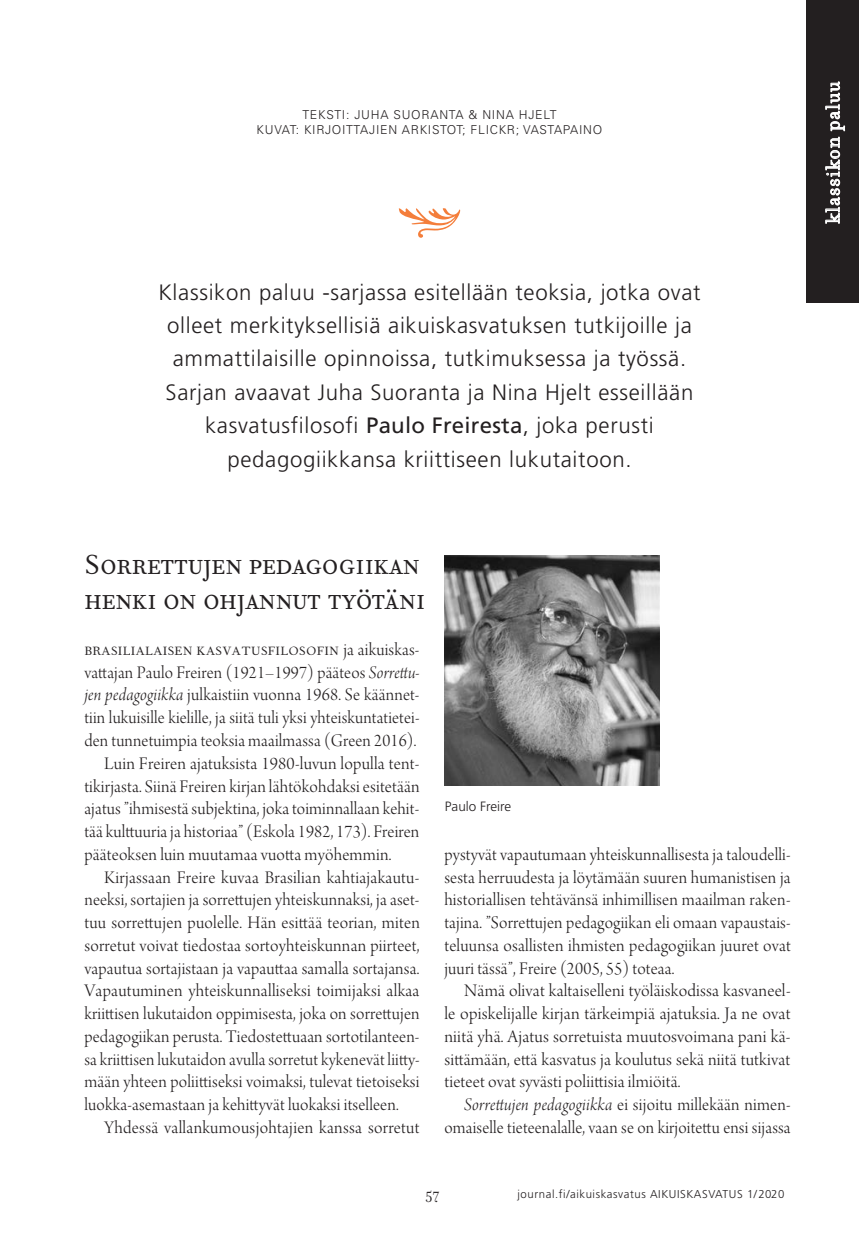
<style>
.page{position:relative;width:859px;height:1241px;background:#fff}
.page>*{position:absolute;margin:0;border:0;box-sizing:border-box;transform-origin:0 0}
.Normaali{font:33.25px/35.4px "Fournier MT Regular SC";color:#231f20}
.ingressi{font:300 22.22px/33.2px "Frutiger LT Std";letter-spacing:.03em;color:#231f20;text-align:center}
.vinjetti{font:21px "Filosofia OT";letter-spacing:.05em;color:#fff}
.leipis_sis{font:18.72px/22.8px "Arno Pro Light Display";letter-spacing:.01em;color:#231f20;text-align:justify}
.leipis{font:18.72px/22.8px "Arno Pro Light Display";letter-spacing:.01em;color:#231f20;text-align:justify}
.t1{font:15.75px "Filosofia OT";color:#231f20}
.leipis-2{font:14.53px "Fournier MT Regular SC";letter-spacing:.01em;color:#231f20}
.kuvateksti{font:300 13.47px "Frutiger LT Std";color:#231f20}
.nimet_artikkelin_alu{font:300 12.25px/15.8px "Univers LT Std";letter-spacing:.06em;color:#231f20;text-align:center}
.t2{font:300 11.38px "Frutiger LT Std";letter-spacing:.05em;color:#231f20}
.s1{font-weight:400}
.s2{font-family:"Arno Pro Light Display";font-size:18.72px}
.s3{font-family:"Arno Pro Light Italic Display"}
</style>
<div class="page">
<div style="left:805px;top:0;width:53px;height:302px;background:#231f20"></div>
<svg style="left:825px;top:137px;width:14px;height:87px"></svg>
<svg style="left:825px;top:82px;width:19px;height:49px"></svg>
<img style="left:444px;top:555px;width:215px;height:230px">
<svg style="left:398px;top:208px;width:62px;height:30px"></svg>
<p class="nimet_artikkelin_alu" style="left:256px;top:106px;width:347px">TEKSTI: JUHA SUORANTA &amp; NINA HJELT<br>KUVAT: KIRJOITTAJIEN ARKISTOT; FLICKR; VASTAPAINO</p>
<p class="ingressi" style="left:158px;top:276px;width:543px">Klassikon paluu -sarjassa esitellään teoksia, jotka ovat olleet merkityksellisiä aikuiskasvatuksen tutkijoille ja</p>
<p class="ingressi" style="left:165px;top:342px;width:529px">ammattilaisille opinnoissa, tutkimuksessa ja työssä.<br>Sarjan avaavat Juha Suoranta ja Nina Hjelt esseillään kasvatusfilosofi <span class="s1">Paulo Freiresta</span>, joka perusti pedagogiikkansa kriittiseen lukutaitoon.</p>
<p class="Normaali" style="left:85px;top:548px;width:341px">Sorrettujen pedagogiikan henki on ohjannut työtäni</p>
<p class="leipis-2" style="left:84px;top:643px;width:336px">BRASILIALAISEN KASVATUSFILOSOFIN <span class="s2">ja aikuiskas-</span></p>
<p class="leipis" style="left:84px;top:662px;width:336px">vattajan Paulo Freiren (1921–1997) pääteos <span class="s3">Sorrettu&shy;jen pedagogiikka</span> julkaistiin vuonna 1968. Se käännet&shy;tiin lukuisille kielille, ja siitä tuli yksi yhteiskuntatietei&shy;den tunnetuimpia teoksia maailmassa (Green 2016).</p>
<p class="leipis_sis" style="left:84px;top:753px;width:336px;text-indent:20px">Luin Freiren ajatuksista 1980-luvun lopulla tent&shy;tikirjasta. Siinä Freiren kirjan lähtökohdaksi esitetään ajatus ”ihmisestä subjektina, joka toiminnallaan kehit&shy;tää kulttuuria ja historiaa” (Eskola 1982, 173). Freiren pääteoksen luin muutamaa vuotta myöhemmin.</p>
<p class="leipis_sis" style="left:84px;top:866px;width:337px;text-indent:20px">Kirjassaan Freire kuvaa Brasilian kahtiajakautu&shy;neeksi, sortajien ja sorrettujen yhteiskunnaksi, ja aset&shy;tuu sorrettujen puolelle. Hän esittää teorian, miten sorretut voivat tiedostaa sortoyhteiskunnan piirteet, vapautua sortajistaan ja vapauttaa samalla sortajansa.<br>Vapautuminen yhteiskunnalliseksi toimijaksi alkaa kriittisen lukutaidon oppimisesta, joka on sorrettujen pedagogiikan perusta. Tiedostettuaan sortotilanteen&shy;sa kriittisen lukutaidon avulla sorretut kykenevät liitty&shy;mään yhteen poliittiseksi voimaksi, tulevat tietoiseksi luokka-asemastaan ja kehittyvät luokaksi itselleen.</p>
<p class="leipis_sis" style="left:104px;top:1117px;width:317px">Yhdessä vallankumousjohtajien kanssa sorretut</p>
<p class="kuvateksti" style="left:444px;top:798px;width:68px">Paulo Freire</p>
<p class="leipis_sis" style="left:444px;top:844px;width:348px">pystyvät vapautumaan yhteiskunnallisesta ja taloudelli&shy;sesta herruudesta ja löytämään suuren humanistisen ja historiallisen tehtävänsä inhimillisen maailman raken&shy;tajina. ”Sorrettujen pedagogiikan eli omaan vapaustais&shy;teluunsa osallisten ihmisten pedagogiikan juuret ovat juuri tässä”, Freire (2005, 55) toteaa.</p>
<p class="leipis_sis" style="left:444px;top:980px;width:347px;text-indent:20px">Nämä olivat kaltaiselleni työläiskodissa kasvaneel&shy;le opiskelijalle kirjan tärkeimpiä ajatuksia. Ja ne ovat niitä yhä. Ajatus sorretuista muutosvoimana pani kä&shy;sittämään, että kasvatus ja koulutus sekä niitä tutkivat tieteet ovat syvästi poliittisia ilmiöitä.</p>
<p class="leipis_sis" style="left:444px;top:1094px;width:347px;text-align:right"><span class="s3">Sorrettujen pedagogiikka</span> ei sijoitu millekään nimen&shy;omaiselle tieteenalalle, vaan se on kirjoitettu ensi sijassa</p>
<p class="t1" style="left:425px;top:1183px;width:15px">57</p>
<p class="t2" style="left:517px;top:1187px;width:268px">journal.fi/aikuiskasvatus AIKUISKASVATUS 1/2020</p>
<p class="vinjetti" style="left:820px;top:224px;width:144px;rotate:-90deg">klassikon paluu</p>
</div>
